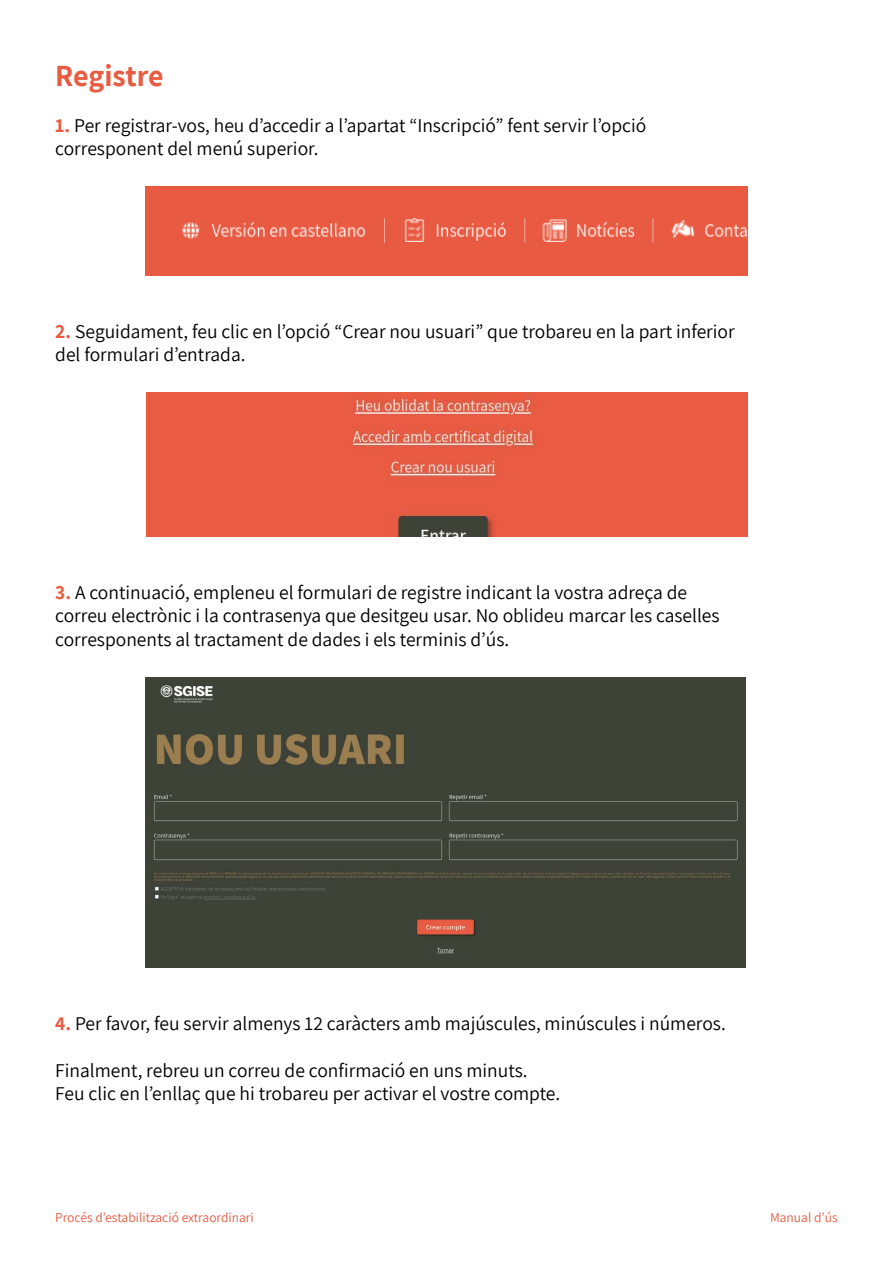
<style>
.page{position:relative;width:893px;height:1263px;background:#fff}
.page>*{position:absolute;margin:0;border:0;box-sizing:border-box;transform-origin:0 0}
.t1{font:700 30px "Assistant";color:#e85c42}
.t2{font:19.5px/23.4px "Assistant";color:#000}
.t3{font:13.5px "Assistant";color:#e85c42}
.s1{font-weight:700;color:#e85c42}
</style>
<div class="page">
<img style="left:146px;top:187px;width:601px;height:88px">
<img style="left:146px;top:393px;width:601px;height:143px">
<img style="left:146px;top:678px;width:600px;height:289px">
<h1 class="t1" style="left:55px;top:55px;width:110px">Registre</h1>
<p class="t2" style="left:55px;top:112px;width:592px"><span class="s1">1.</span> Per registrar-vos, heu d’accedir a l’apartat “Inscripció” fent servir l’opció corresponent del menú superior.</p>
<p class="t2" style="left:55px;top:318px;width:681px"><span class="s1">2.</span> Seguidament, feu clic en l’opció “Crear nou usuari” que trobareu en la part inferior del formulari d’entrada.</p>
<p class="t2" style="left:55px;top:580px;width:666px"><span class="s1">3.</span> A continuació, empleneu el formulari de registre indicant la vostra adreça de correu electrònic i la contrasenya que desitgeu usar. No oblideu marcar les caselles corresponents al tractament de dades i els terminis d’ús.</p>
<p class="t2" style="left:55px;top:1011px;width:672px"><span class="s1">4.</span> Per favor, feu servir almenys 12 caràcters amb majúscules, minúscules i números.</p>
<p class="t2" style="left:55px;top:1057px;width:506px">Finalment, rebreu un correu de confirmació en uns minuts.<br>Feu clic en l’enllaç que hi trobareu per activar el vostre compte.</p>
<p class="t3" style="left:55px;top:1208px;width:200px">Procés d’estabilització extraordinari</p>
<p class="t3" style="left:770px;top:1208px;width:69px">Manual d’ús</p>
</div>
